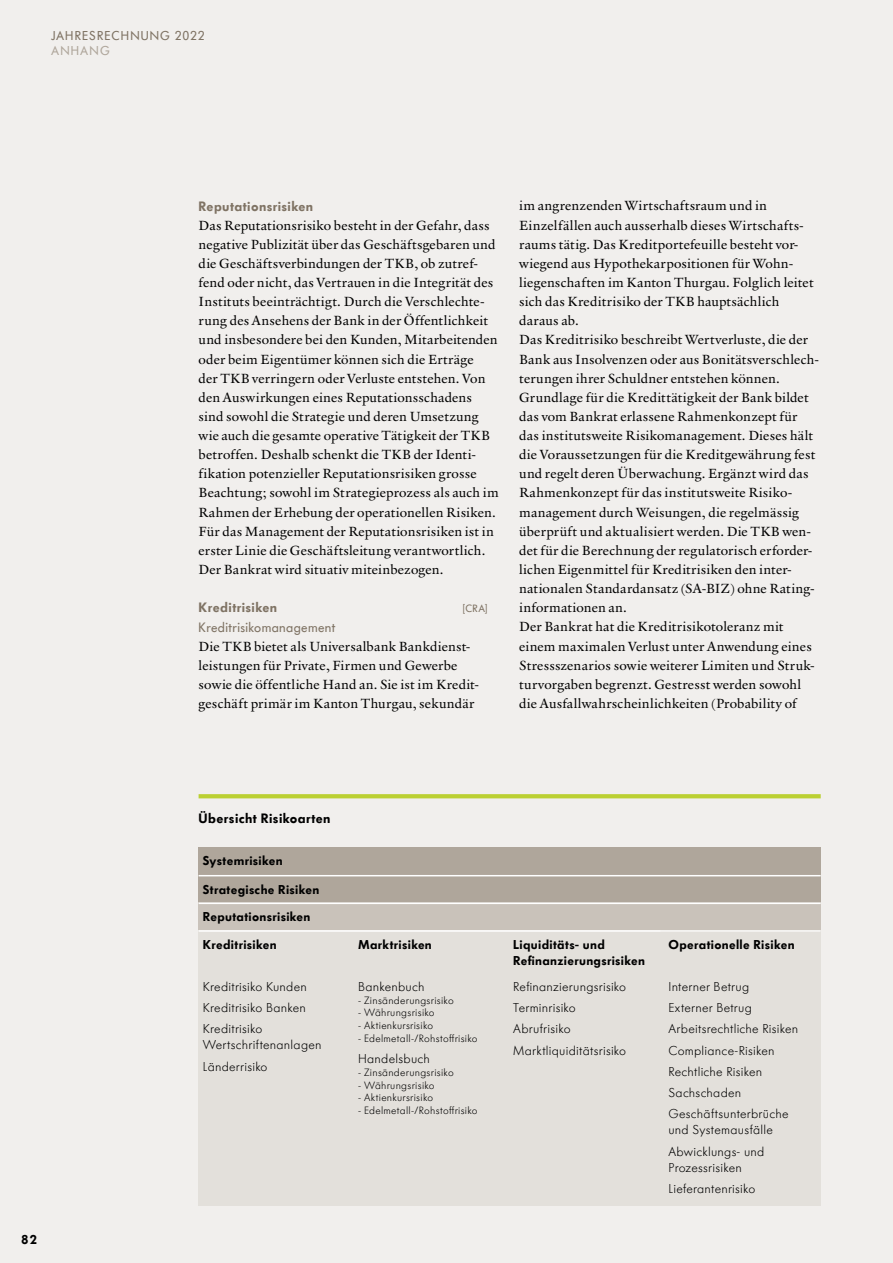
<style>
.page{position:relative;width:893px;height:1263px;background:#f1efed}
.page>*{position:absolute;margin:0;border:0;box-sizing:border-box;transform-origin:0 0}
.t1{font:13.5px/19.2px "Verdigris MVB Pro Text";letter-spacing:.015em;color:#000}
.t2{font:600 13.5px "Futura BQ";letter-spacing:.03em;color:#7f7364}
.t3{font:13.5px "Futura BQ";letter-spacing:.03em;color:#7f7364}
.t4{font:600 13.5px "Futura BQ";letter-spacing:.03em;color:#000}
.t5{font:300 12.75px/21.3px "Futura BQ";letter-spacing:.02em;color:#000}
.t6{font:600 12.75px/27.6px "Futura BQ";letter-spacing:.03em;color:#000}
.t7{font:12.75px "Futura BQ";letter-spacing:.08em;color:#7f7364}
.t8{font:12.75px "Futura BQ";letter-spacing:.09em;color:#afa69b}
.t9{font:300 10.5px "Futura BQ";letter-spacing:.03em;color:#000}
.t10{font:10.5px "Futura BQ";color:#7f7364}
</style>
<div class="page">
<div style="left:199px;top:847px;width:622px;height:28px;background:#afa69b"></div>
<div style="left:199px;top:875px;width:622px;height:27px;background:#afa69b"></div>
<div style="left:199px;top:902px;width:622px;height:28px;background:#c9c2ba"></div>
<div style="left:354px;top:930px;width:155px;height:275px;background:#e3e0db"></div>
<div style="left:199px;top:930px;width:155px;height:275px;background:#e3e0db"></div>
<div style="left:509px;top:930px;width:155px;height:275px;background:#e3e0db"></div>
<div style="left:664px;top:930px;width:157px;height:275px;background:#e3e0db"></div>
<hr style="left:199px;top:875px;width:622px;height:1px;background:#fff">
<hr style="left:199px;top:902px;width:622px;height:2px;background:#fff">
<hr style="left:199px;top:930px;width:622px;height:2px;background:#fff">
<svg style="left:199px;top:794px;width:622px;height:4px;background:#bdd139"></svg>
<p class="t7" style="left:51px;top:28px;width:155px">JAHRESRECHNUNG 2022</p>
<p class="t8" style="left:51px;top:43px;width:60px">ANHANG</p>
<p class="t6" style="left:21px;top:1225px;width:18px">82</p>
<p class="t2" style="left:199px;top:197px;width:116px">Reputationsrisiken</p>
<p class="t1" style="left:199px;top:215px;width:302px">Das Reputationsrisiko besteht in der Gefahr, dass negative Publizität über das Geschäftsgebaren und die Geschäftsverbindungen der TKB, ob zutref&shy;fend oder nicht, das Vertrauen in die Integrität des Instituts beeinträchtigt. Durch die Verschlechte&shy;rung des Ansehens der Bank in der Öffentlichkeit und insbesondere bei den Kunden, Mitarbeitenden oder beim Eigentümer können sich die Erträge<br>der TKB verringern oder Verluste entstehen. Von den Auswirkungen eines Reputationsschadens sind sowohl die Strategie und deren Umsetzung wie auch die gesamte operative Tätigkeit der TKB betroffen. Deshalb schenkt die TKB der Identi&shy;fikation potenzieller Reputationsrisiken grosse Beachtung; sowohl im Strategieprozess als auch im Rahmen der Erhebung der operationellen Risiken.<br>Für das Management der Reputationsrisiken ist in erster Linie die Geschäftsleitung verantwortlich.<br>Der Bankrat wird situativ miteinbezogen.</p>
<p class="t2" style="left:199px;top:599px;width:80px">Kreditrisiken</p>
<p class="t10" style="left:463px;top:602px;width:26px">[CRA]</p>
<p class="t3" style="left:199px;top:618px;width:138px">Kreditrisikomanagement</p>
<p class="t1" style="left:199px;top:636px;width:281px">Die TKB bietet als Universalbank Bankdienst&shy;leistungen für Private, Firmen und Gewerbe sowie die öffentliche Hand an. Sie ist im Kredit&shy;geschäft primär im Kanton Thurgau, sekundär</p>
<p class="t1" style="left:519px;top:196px;width:301px">im angrenzenden Wirtschaftsraum und in Einzelfällen auch ausserhalb dieses Wirtschafts&shy;raums tätig. Das Kreditportefeuille besteht vor&shy;wiegend aus Hypothekarpositionen für Wohn&shy;liegenschaften im Kanton Thurgau. Folglich leitet sich das Kreditrisiko der TKB hauptsächlich daraus ab.<br>Das Kreditrisiko beschreibt Wertverluste, die der Bank aus Insolvenzen oder aus Bonitätsverschlech&shy;terungen ihrer Schuldner entstehen können.<br>Grundlage für die Kredittätigkeit der Bank bildet das vom Bankrat erlassene Rahmenkonzept für das institutsweite Risikomanagement. Dieses hält die Voraussetzungen für die Kreditgewährung fest und regelt deren Überwachung. Ergänzt wird das Rahmenkonzept für das institutsweite Risiko&shy;management durch Weisungen, die regelmässig überprüft und aktualisiert werden. Die TKB wen&shy;det für die Berechnung der regulatorisch erforder&shy;lichen Eigenmittel für Kreditrisiken den inter&shy;nationalen Standardansatz (SA-BIZ) ohne Rating&shy;informationen an.<br>Der Bankrat hat die Kreditrisikotoleranz mit einem maximalen Verlust unter Anwendung eines Stressszenarios sowie weiterer Limiten und Struk&shy;turvorgaben begrenzt. Gestresst werden sowohl die Ausfallwahrscheinlichkeiten (Probability of</p>
<p class="t4" style="left:199px;top:809px;width:133px">Übersicht Risikoarten</p>
<p class="t6" style="left:203px;top:846px;width:81px">Systemrisiken</p>
<p class="t6" style="left:203px;top:875px;width:118px">Strategische Risiken<br>Reputationsrisiken</p>
<p class="t6" style="left:203px;top:931px;width:75px">Kreditrisiken</p>
<p class="t5" style="left:203px;top:976px;width:106px;text-align:justify">Kreditrisiko Kunden Kreditrisiko Banken Kreditrisiko</p>
<p class="t5" style="left:203px;top:1034px;width:120px">Wertschriftenanlagen<br>Länderrisiko</p>
<p class="t6" style="left:358px;top:931px;width:75px">Marktrisiken</p>
<p class="t5" style="left:358px;top:976px;width:68px">Bankenbuch</p>
<p class="t9" style="left:358px;top:993px;width:97px">- Zinsänderungsrisiko</p>
<p class="t9" style="left:358px;top:1006px;width:78px">- Währungsrisiko</p>
<p class="t9" style="left:358px;top:1019px;width:77px">- Aktienkursrisiko</p>
<p class="t9" style="left:358px;top:1031px;width:121px">- Edelmetall-/Rohstoffrisiko</p>
<p class="t5" style="left:358px;top:1048px;width:73px">Handelsbuch</p>
<p class="t9" style="left:358px;top:1065px;width:97px">- Zinsänderungsrisiko</p>
<p class="t9" style="left:358px;top:1078px;width:78px">- Währungsrisiko</p>
<p class="t9" style="left:358px;top:1091px;width:77px">- Aktienkursrisiko</p>
<p class="t9" style="left:358px;top:1104px;width:121px">- Edelmetall-/Rohstoffrisiko</p>
<p class="t6" style="left:513px;top:937px;width:133px;line-height:15.9px">Liquiditäts- und<br>Refinanzierungsrisiken</p>
<p class="t5" style="left:513px;top:976px;width:114px">Refinanzierungsrisiko<br>Terminrisiko<br>Abrufrisiko<br>Marktliquiditätsrisiko</p>
<p class="t6" style="left:668px;top:931px;width:128px">Operationelle Risiken</p>
<p class="t5" style="left:668px;top:976px;width:131px">Interner Betrug<br>Externer Betrug<br>Arbeitsrechtliche Risiken<br>Compliance-Risiken<br>Rechtliche Risiken<br>Sachschaden<br>Geschäftsunterbrüche</p>
<p class="t5" style="left:668px;top:1119px;width:106px">und Systemausfälle<br>Abwicklungs- und</p>
<p class="t5" style="left:668px;top:1156px;width:88px">Prozessrisiken<br>Lieferantenrisiko</p>
</div>
